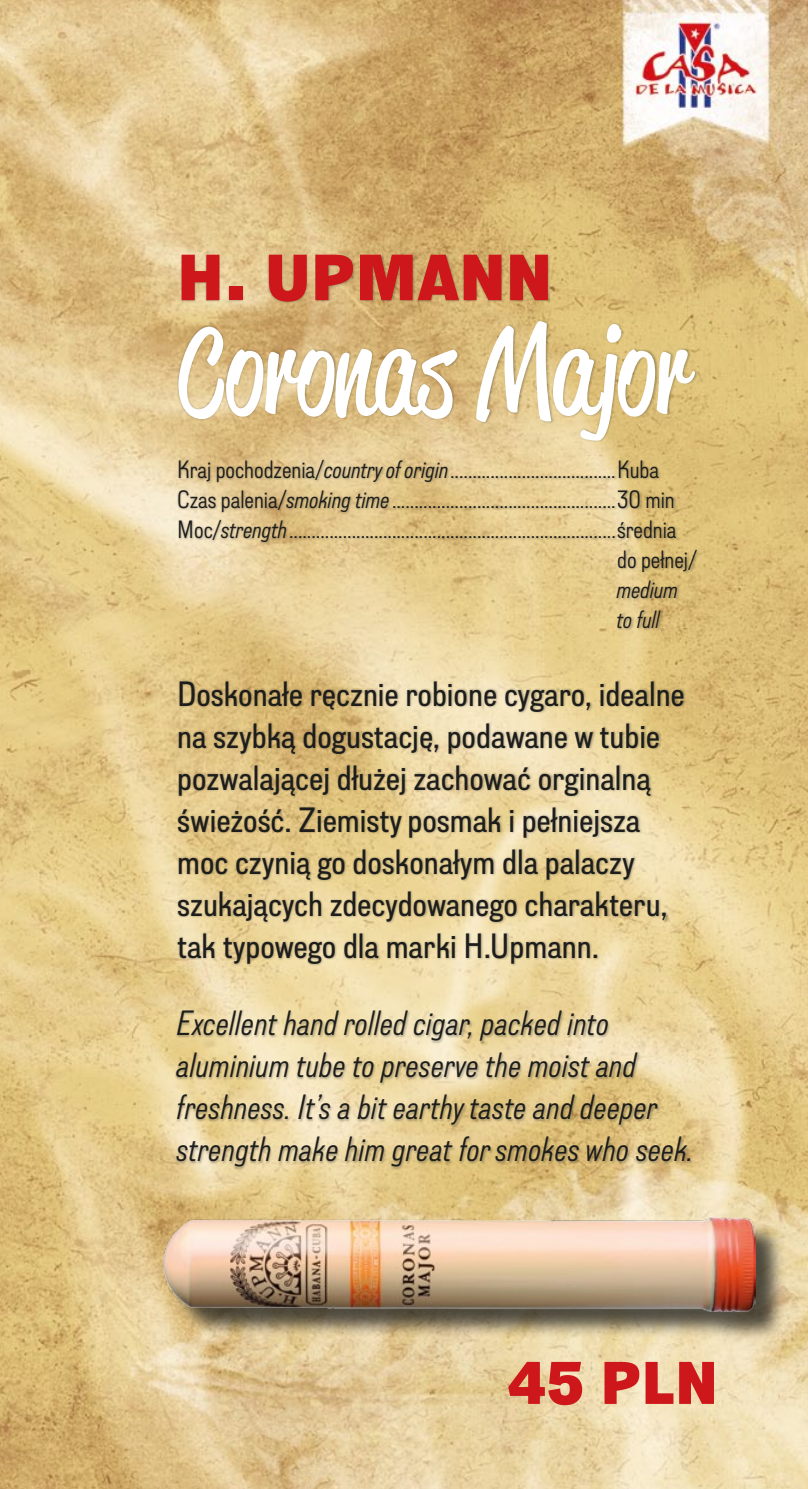
<style>
.page{position:relative;width:808px;height:1489px;background:#fff}
.page>*{position:absolute;margin:0;border:0;box-sizing:border-box;transform-origin:0 0}
.t1{font:120px "Reklame Script Regular DEMO";color:#fff}
.t2{font:900 65px "Lorimer";color:#cd171a}
.t3{font:900 60px "Lorimer";color:#cd171a}
.t4{font:500 35px/42px "Lorimer";color:#1d1d1b}
.t5{font:italic 300 35px/42px "Lorimer";letter-spacing:.01em;color:#1d1d1b}
.t6{font:300 25px "Lorimer";color:#1d1d1b}
.t7{font:italic 300 25px/30px "Lorimer";color:#1d1d1b}
.s1{font-style:italic}
</style>
<div class="page">
<img style="left:0;top:0;width:808px;height:1488px">
<div style="left:175px;top:255px;width:525px;height:914px;background:#1d1d1b;opacity:.3"></div>
<div style="left:167px;top:1221px;width:618px;height:121px;background:#1d1d1b;opacity:.75"></div>
<img style="left:163px;top:1217px;width:592px;height:94px">
<h2 class="t2" style="left:177px;top:239px;width:285px">H. UPMANN</h2>
<h1 class="t1" style="left:177px;top:321px;width:511px">Coronas Major</h1>
<p class="t6" style="left:177px;top:455px;width:483px">Kraj pochodzenia/<span class="s1">country of origin</span>.....................................Kuba</p>
<p class="t6" style="left:177px;top:485px;width:499px">Czas palenia/<span class="s1">smoking time</span>..................................................30 min</p>
<p class="t6" style="left:177px;top:515px;width:501px">Moc/<span class="s1">strength</span>.........................................................................średnia</p>
<p class="t6" style="left:617px;top:545px;width:81px">do pełnej/</p>
<p class="t7" style="left:617px;top:574px;width:63px">medium to full</p>
<p class="t4" style="left:177px;top:672px;width:509px">Doskonałe ręcznie robione cygaro, idealne na szybką dogustację, podawane w tubie pozwalającej dłużej zachować orginalną świeżość. Ziemisty posmak i pełniejsza moc czynią go doskonałym dla palaczy szukających zdecydowanego charakteru, tak typowego dla marki H.Upmann.</p>
<h3 class="t5" style="left:177px;top:1001px;width:518px">Excellent hand rolled cigar, packed into aluminium tube to preserve the moist and freshness. It’s a bit earthy taste and deeper strength make him great for smokes who seek.</h3>
<h3 class="t3" style="left:507px;top:1347px;width:212px">45 pln</h3>
</div>
